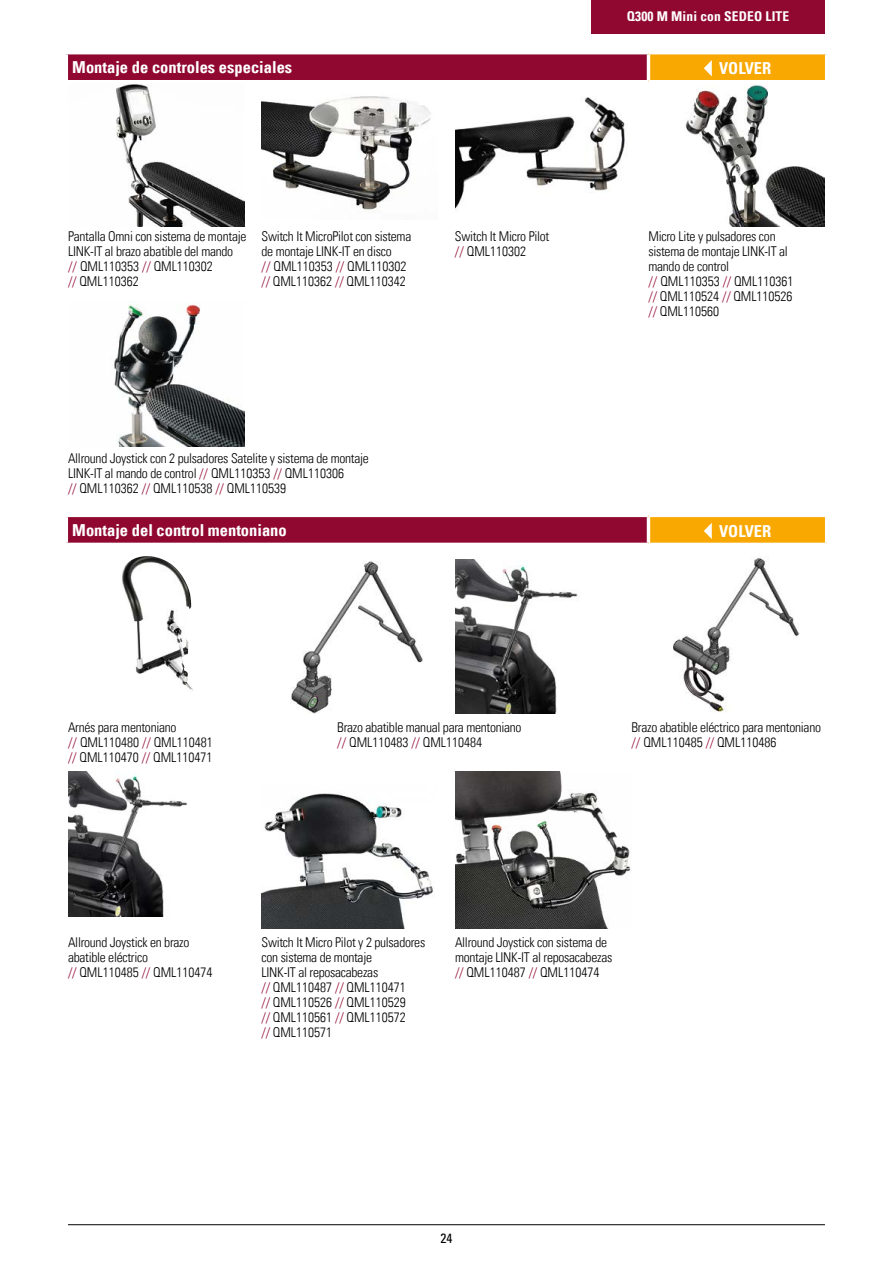
<style>
.page{position:relative;width:893px;height:1263px;background:#fff}
.page>*{position:absolute;margin:0;border:0;box-sizing:border-box;transform-origin:0 0}
.t1{font:16.5px "Univers Com 67 Bold Cond";color:#fff}
.t2{font:13.5px/15px "Univers Com 47 Light Cond";letter-spacing:-.02em;color:#000}
.t3{font:13.5px/15px "Univers Com 47 Light Cond";color:#000}
.t4{font:13.5px "Univers Com 67 Bold Cond";letter-spacing:.01em;color:#fff}
.t5{font:condensed 13.5px "Univers Com 57";color:#000}
.s1{color:#900730}
</style>
<div class="page">
<img style="left:455px;top:560px;width:123px;height:153px">
<img style="left:68px;top:771px;width:119px;height:145px">
<img style="left:122px;top:556px;width:71px;height:135px">
<img style="left:291px;top:561px;width:132px;height:152px">
<img style="left:674px;top:558px;width:126px;height:154px">
<img style="left:261px;top:793px;width:172px;height:136px">
<img style="left:455px;top:772px;width:176px;height:156px">
<div style="left:66px;top:515px;width:582px;height:29px;background:#900730"></div>
<div style="left:648px;top:515px;width:179px;height:29px;background:#f8a800"></div>
<hr style="left:648px;top:514px;width:180px;height:3px;background:#fff">
<hr style="left:825px;top:517px;width:3px;height:26px;background:#fff">
<hr style="left:648px;top:543px;width:180px;height:3px;background:#fff">
<hr style="left:65px;top:514px;width:583px;height:3px;background:#fff">
<hr style="left:65px;top:517px;width:3px;height:26px;background:#fff">
<hr style="left:647px;top:517px;width:3px;height:26px;background:#fff">
<hr style="left:65px;top:543px;width:583px;height:3px;background:#fff">
<svg style="left:704px;top:523px;width:8px;height:16px"></svg>
<img style="left:116px;top:84px;width:128px;height:142px">
<img style="left:261px;top:96px;width:170px;height:114px">
<img style="left:685px;top:84px;width:139px;height:142px">
<img style="left:114px;top:301px;width:130px;height:145px">
<img style="left:455px;top:97px;width:170px;height:114px">
<div style="left:66px;top:53px;width:582px;height:29px;background:#900730"></div>
<div style="left:648px;top:53px;width:179px;height:29px;background:#f8a800"></div>
<hr style="left:648px;top:51px;width:180px;height:3px;background:#fff">
<hr style="left:825px;top:54px;width:3px;height:26px;background:#fff">
<hr style="left:648px;top:80px;width:180px;height:3px;background:#fff">
<hr style="left:65px;top:51px;width:583px;height:3px;background:#fff">
<hr style="left:65px;top:54px;width:3px;height:26px;background:#fff">
<hr style="left:647px;top:54px;width:3px;height:26px;background:#fff">
<hr style="left:65px;top:80px;width:583px;height:3px;background:#fff">
<svg style="left:704px;top:60px;width:8px;height:16px"></svg>
<div style="left:591px;top:0;width:234px;height:34px;background:#900730"></div>
<hr style="left:68px;top:1224px;width:757px;height:1px;background:#000">
<p class="t4" style="left:627px;top:8px;width:164px">Q300 M Mini con SEDEO LITE</p>
<p class="t1" style="left:72px;top:57px;width:221px">Montaje de controles especiales</p>
<p class="t1" style="left:719px;top:58px;width:54px">VOLVER</p>
<p class="t2" style="left:455px;top:229px;width:96px">Switch It Micro Pilot <span class="s1">//</span> QML110302</p>
<p class="t2" style="left:68px;top:229px;width:180px">Pantalla Omni con sistema de montaje<br>LINK-IT al brazo abatible del mando<br><span class="s1">//</span> QML110353 <span class="s1">//</span> QML110302<br><span class="s1">//</span> QML110362</p>
<p class="t2" style="left:648px;top:229px;width:146px">Micro Lite y pulsadores con sistema de montaje LINK-IT al mando de control<br><span class="s1">//</span> QML110353 <span class="s1">//</span> QML110361 <span class="s1">//</span> QML110524 <span class="s1">//</span> QML110526 <span class="s1">//</span> QML110560</p>
<p class="t2" style="left:261px;top:229px;width:151px">Switch It MicroPilot con sistema de montaje LINK-IT en disco<br><span class="s1">//</span> QML110353 <span class="s1">//</span> QML110302 <span class="s1">//</span> QML110362 <span class="s1">//</span> QML110342</p>
<p class="t2" style="left:68px;top:451px;width:302px">Allround Joystick con 2 pulsadores Satelite y sistema de montaje<br>LINK-IT al mando de control <span class="s1">//</span> QML110353 <span class="s1">//</span> QML110306<br><span class="s1">//</span> QML110362 <span class="s1">//</span> QML110538 <span class="s1">//</span> QML110539</p>
<p class="t1" style="left:72px;top:520px;width:216px">Montaje del control mentoniano</p>
<p class="t1" style="left:719px;top:521px;width:54px">VOLVER</p>
<p class="t3" style="left:68px;top:719px;width:146px">Arnés para mentoniano<br><span class="s1">//</span> QML110480 <span class="s1">//</span> QML110481 <span class="s1">//</span> QML110470 <span class="s1">//</span> QML110471</p>
<p class="t2" style="left:631px;top:719px;width:191px">Brazo abatible eléctrico para mentoniano <span class="s1">//</span> QML110485 <span class="s1">//</span> QML110486</p>
<p class="t2" style="left:337px;top:719px;width:186px">Brazo abatible manual para mentoniano <span class="s1">//</span> QML110483 <span class="s1">//</span> QML110484</p>
<p class="t2" style="left:68px;top:935px;width:146px">Allround Joystick en brazo abatible eléctrico<br><span class="s1">//</span> QML110485 <span class="s1">//</span> QML110474</p>
<p class="t3" style="left:262px;top:935px;width:165px">Switch It Micro Pilot y 2 pulsadores con sistema de montaje<br>LINK-IT al reposacabezas<br><span class="s1">//</span> QML110487 <span class="s1">//</span> QML110471<br><span class="s1">//</span> QML110526 <span class="s1">//</span> QML110529<br><span class="s1">//</span> QML110561 <span class="s1">//</span> QML110572<br><span class="s1">//</span> QML110571</p>
<p class="t2" style="left:455px;top:934px;width:159px">Allround Joystick con sistema de montaje LINK-IT al reposacabezas <span class="s1">//</span> QML110487 <span class="s1">//</span> QML110474</p>
<p class="t5" style="left:440px;top:1229px;width:13px">24</p>
</div>
